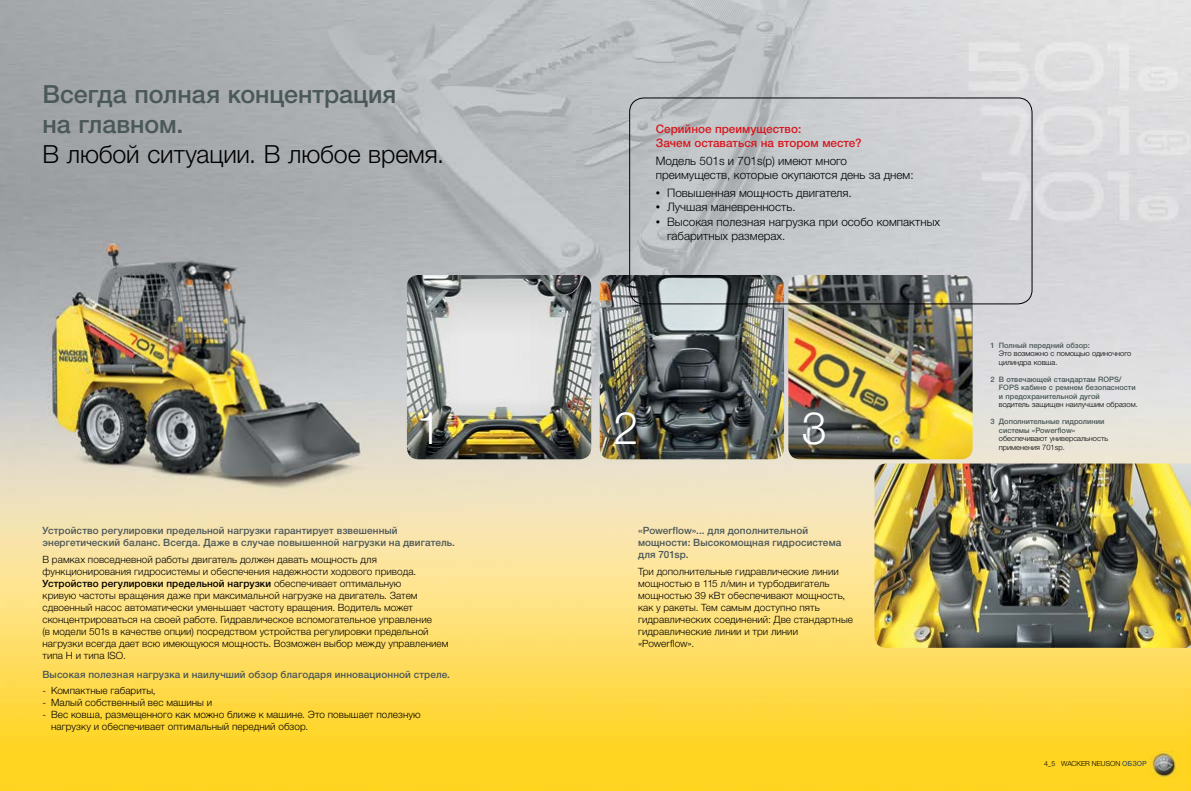
<style>
.page{position:relative;width:1191px;height:791px;background:#fff}
.page>*{position:absolute;margin:0;border:0;box-sizing:border-box;transform-origin:0 0}
.t1{font:300 45px "Helvetica Neue LTW1 G";color:#fff}
.t2{font:500 25px/30px "Helvetica Neue LTW1 G";letter-spacing:-.005em;color:#4b5858}
.t3{font:300 25px "Helvetica Neue LTW1 G";letter-spacing:-.005em;color:#000}
.t4{font:300 11.7px/14.1px "Helvetica Neue LTW1 G";color:#000}
.t5{font:500 11.7px/14.1px "Helvetica Neue LTW1 G";color:#d71920}
.t6{font:300 10px/12px "Helvetica Neue LTW1 G";letter-spacing:.005em;color:#000}
.t7{font:500 10px/12px "Helvetica Neue LTW1 G";letter-spacing:.01em;color:#4b5858}
.t8{font:500 7.5px/8.5px "Helvetica Neue LTW1 G";color:#4b5858}
.t9{font:300 7.5px/8.5px "Helvetica Neue LTW1 G";color:#000}
.t10{font:300 7px "Helvetica Neue LTW1 G";color:#000}
.s1{font-size:8.7px}
.s2{font-weight:500}
.s3{font-weight:500;color:#4b5858}
</style>
<div class="page">
<img style="left:0;top:0;width:1191px;height:791px">
<img style="left:407px;top:275px;width:184px;height:184px">
<img style="left:600px;top:275px;width:184px;height:184px">
<img style="left:788px;top:275px;width:184px;height:184px">
<img style="left:874px;top:463px;width:317px;height:185px">
<div style="left:629px;top:98px;width:403px;height:206px;border:1px solid #000;border-radius:14px"></div>
<img style="left:1149px;top:750px;width:29px;height:29px">
<h2 class="t2" style="left:43px;top:79px;width:355px">Всегда полная концентрация на главном.</h2>
<h2 class="t3" style="left:43px;top:139px;width:403px">В любой ситуации. В любое время.</h2>
<p class="t5" style="left:656px;top:121px;width:207px">Серийное преимущество:<br>Зачем оставаться на втором месте?</p>
<p class="t4" style="left:656px;top:154px;width:259px">Модель 501s и 701s(p) имеют много преимуществ, которые окупаются день за днем:</p>
<p class="t4" style="left:656px;top:186px;width:198px"><span class="s1">•</span> Повышенная мощность двигателя.</p>
<p class="t4" style="left:656px;top:200px;width:141px"><span class="s1">•</span> Лучшая маневренность.</p>
<p class="t4" style="left:667px;top:214px;width:274px;text-indent:-11px"><span class="s1">•</span> Высокая полезная нагрузка при особо компактных габаритных размерах.</p>
<h1 class="t1" style="left:416px;top:401px;width:27px">1</h1>
<h1 class="t1" style="left:613px;top:401px;width:27px">2</h1>
<h1 class="t1" style="left:802px;top:401px;width:27px">3</h1>
<p class="t7" style="left:43px;top:525px;width:414px">Устройство регулировки предельной нагрузки гарантирует взвешенный энергетический баланс. Всегда. Даже в случае повышенной нагрузки на двигатель.</p>
<p class="t6" style="left:43px;top:553px;width:407px">В рамках повседневной работы двигатель должен давать мощность для функционирования гидросистемы и обеспечения надежности ходового привода.<br><span class="s2">Устройство регулировки предельной нагрузки</span> обеспечивает оптимальную<br>кривую частоты вращения даже при максимальной нагрузке на двигатель. Затем сдвоенный насос автоматически уменьшает частоту вращения. Водитель может сконцентрироваться на своей работе. Гидравлическое вспомогательное управление<br>(в модели 501s в качестве опции) посредством устройства регулировки предельной нагрузки всегда дает всю имеющуюся мощность. Возможен выбор между управлением типа H и типа ISO.</p>
<p class="t7" style="left:43px;top:668px;width:409px">Высокая полезная нагрузка и наилучший обзор благодаря инновационной стреле.</p>
<p class="t6" style="left:43px;top:684px;width:115px">- Компактные габариты,</p>
<p class="t6" style="left:43px;top:696px;width:171px">- Малый собственный вес машины и</p>
<p class="t6" style="left:51px;top:708px;width:371px;text-indent:-8px">- Вес ковша, размещенного как можно ближе к машине. Это повышает полезную нагрузку и обеспечивает оптимальный передний обзор.</p>
<p class="t7" style="left:638px;top:525px;width:205px">«Powerflow»... для дополнительной мощности: Высокомощная гидросистема для 701sp.</p>
<p class="t6" style="left:638px;top:565px;width:216px">Три дополнительные гидравлические линии мощностью в 115 л/мин и турбодвигатель мощностью 39 кВт обеспечивают мощность, как у ракеты. Тем самым доступно пять гидравлических соединений: Две стандартные гидравлические линии и три линии «Powerflow».</p>
<p class="t8" style="left:990px;top:341px;width:101px">1 Полный передний обзор:</p>
<p class="t9" style="left:999px;top:349px;width:134px">Это возможно с помощью одиночного цилиндра ковша.</p>
<p class="t8" style="left:999px;top:375px;width:138px;text-indent:-9px">2 В отвечающей стандартам ROPS/<br>FOPS кабине с ремнем безопасности и предохранительной дугой</p>
<p class="t9" style="left:999px;top:400px;width:140px">водитель защищен наилучшим образом.</p>
<p class="t8" style="left:999px;top:417px;width:107px;text-indent:-9px">3 Дополнительные гидролинии системы «Powerflow»</p>
<p class="t9" style="left:999px;top:434px;width:111px">обеспечивают универсальность</p>
<p class="t9" style="left:999px;top:443px;width:67px">применения 701sp.</p>
<p class="t10" style="left:1044px;top:760px;width:104px">4_5 WACKER NEUSON <span class="s3">ОБЗОР</span></p>
</div>
